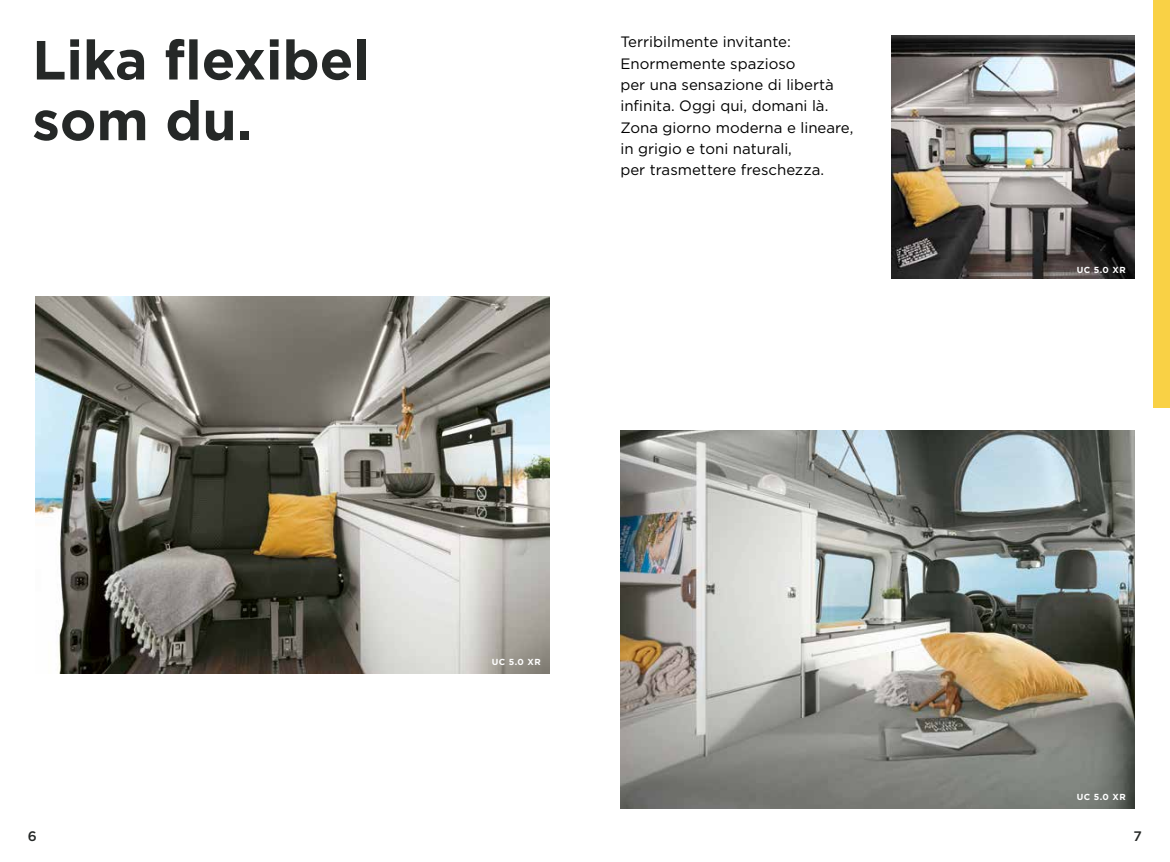
<style>
.page{position:relative;width:1170px;height:862px;background:#fff}
.page>*{position:absolute;margin:0;border:0;box-sizing:border-box;transform-origin:0 0}
.t1{font:700 55px/60.6px "Gotham";color:#252827}
.t2{font:15px/21.2px "Gotham";color:#000}
.t3{font:500 13.75px "Gotham";color:#252827}
.t4{font:700 8.75px "Gotham";letter-spacing:.05em;color:#fff}
</style>
<div class="page">
<div style="left:1153px;top:0;width:16px;height:407px;background:#f9d145"></div>
<img style="left:35px;top:296px;width:514px;height:377px">
<img style="left:891px;top:35px;width:243px;height:243px">
<img style="left:620px;top:431px;width:514px;height:377px">
<h1 class="t1" style="left:32px;top:29px;width:339px">Lika flexibel som du.</h1>
<p class="t2" style="left:620px;top:31px;width:234px">Terribilmente invitante:<br>Enormemente spazioso<br>per una sensazione di libertà infinita. Oggi qui, domani là.<br>Zona giorno moderna e lineare, in grigio e toni naturali,<br>per trasmettere freschezza.</p>
<p class="t4" style="left:492px;top:655px;width:50px">UC 5.0 XR</p>
<p class="t4" style="left:1076px;top:263px;width:50px">UC 5.0 XR</p>
<p class="t4" style="left:1076px;top:790px;width:50px">UC 5.0 XR</p>
<p class="t3" style="left:28px;top:826px;width:11px">6</p>
<p class="t3" style="left:1133px;top:826px;width:10px">7</p>
</div>
